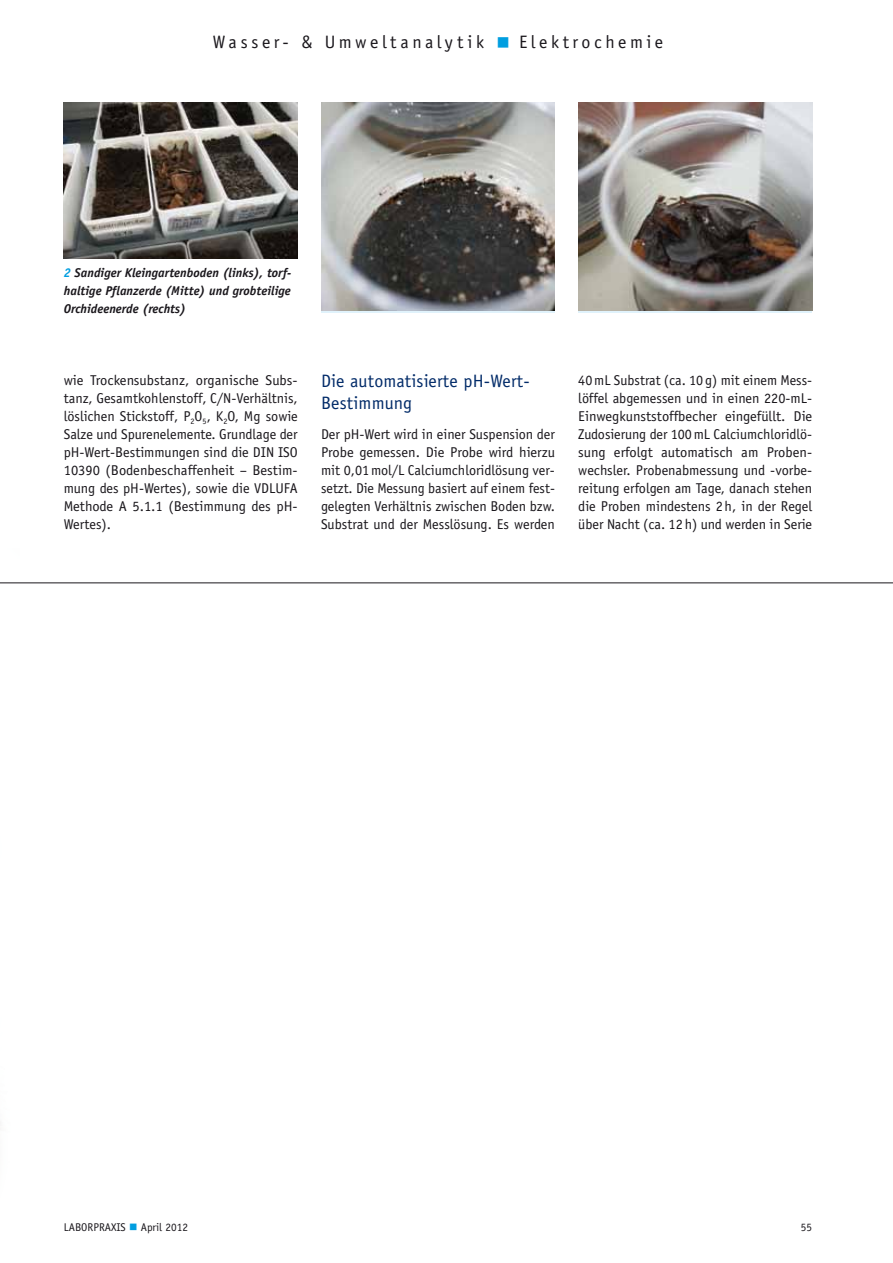
<style>
.page{position:relative;width:893px;height:1263px;background:#fff}
.page>*{position:absolute;margin:0;border:0;box-sizing:border-box;transform-origin:0 0}
.t1{font:18px "Officina Sans Std";letter-spacing:.2em;color:#1a171c}
.t2{font:18px/21.6px "Officina Sans Std";letter-spacing:.01em;color:#002a68}
.t3{font:14.25px/18px "Officina Sans Std";color:#1a171c;text-align:justify}
.t4{font:italic 700 12.75px/18px "Officina Sans Std";color:#1a171c;text-align:justify}
.t5{font:11.25px "Officina Sans Std";color:#1a171c}
.s1{color:#009ee0}
</style>
<div class="page">
<img style="left:64px;top:102px;width:234px;height:157px">
<img style="left:321px;top:102px;width:234px;height:208px">
<img style="left:578px;top:102px;width:234px;height:208px">
<hr style="left:0;top:582px;width:893px;height:1px;background:#1a171c">
<p class="t1" style="left:213px;top:31px;width:452px">Wasser- &amp; Umweltanalytik <span class="s1">■</span> Elektrochemie</p>
<p class="t4" style="left:64px;top:263px;width:229px"><span class="s1">2</span> Sandiger Kleingartenboden (links), torf&shy;haltige Pflanzerde (Mitte) und grobteilige Orchideenerde (rechts)</p>
<p class="t3" style="left:64px;top:371px;width:235px">wie Trockensubstanz, organische Subs&shy;tanz, Gesamtkohlenstoff, C/N-Verhältnis, löslichen Stickstoff, P<sub>2</sub>O<sub>5</sub>, K<sub>2</sub>O, Mg sowie Salze und Spurenelemente. Grundlage der pH-Wert-Bestimmungen sind die DIN ISO 10390 (Bodenbeschaffenheit – Bestim&shy;mung des pH-Wertes), sowie die VDLUFA Methode A 5.1.1 (Bestimmung des pH-Wertes).</p>
<p class="t2" style="left:321px;top:370px;width:210px">Die automatisierte pH-Wert-<br>Bestimmung</p>
<p class="t3" style="left:321px;top:425px;width:235px">Der pH-Wert wird in einer Suspension der Probe gemessen. Die Probe wird hierzu mit 0,01mol/L Calciumchloridlösung ver&shy;setzt. Die Messung basiert auf einem fest&shy;gelegten Verhältnis zwischen Boden bzw.<br>Substrat und der Messlösung. Es werden</p>
<p class="t3" style="left:578px;top:371px;width:235px">40mL Substrat (ca. 10g) mit einem Mess&shy;löffel abgemessen und in einen 220-mL-Einwegkunststoffbecher eingefüllt. Die Zudosierung der 100mL Calciumchloridlö&shy;sung erfolgt automatisch am Proben&shy;wechsler. Probenabmessung und -vorbe&shy;reitung erfolgen am Tage, danach stehen die Proben mindestens 2h, in der Regel über Nacht (ca. 12h) und werden in Serie</p>
<p class="t5" style="left:64px;top:1220px;width:126px">LABORPRAXIS <span class="s1">■</span> April 2012</p>
<p class="t5" style="left:801px;top:1220px;width:13px">55</p>
</div>
